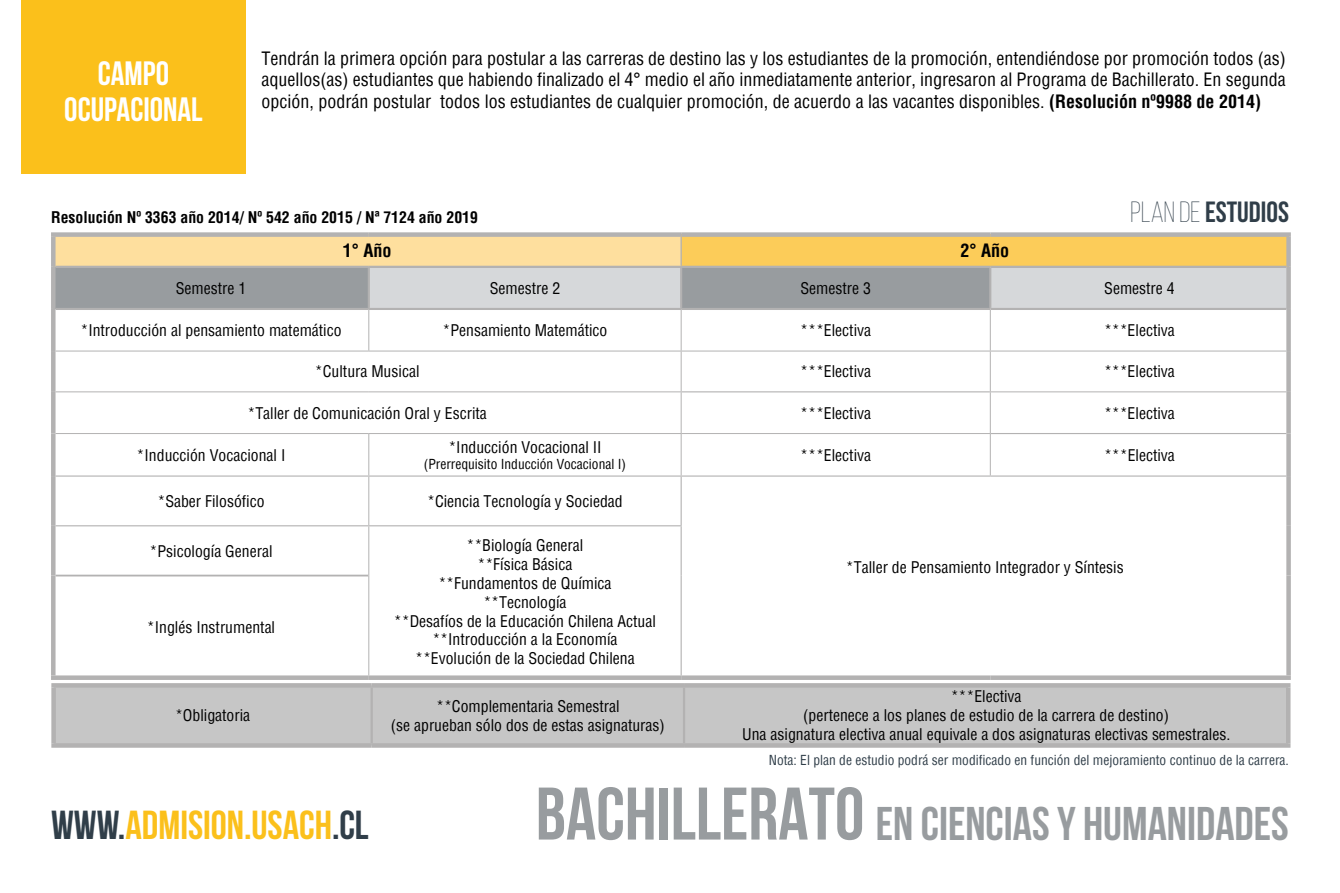
<style>
.page{position:relative;width:1340px;height:893px;background:#fff}
.page>*{position:absolute;margin:0;border:0;box-sizing:border-box;transform-origin:0 0}
.t1{font:700 47.25px "Bebas Neue";color:#989c9f}
.t2{font:700 40.5px "Bebas Neue";color:#fbc01b}
.t3{font:700 33.75px/36px "Bebas Neue";color:#fff;text-align:center}
.t4{font:700 29.25px "Bebas Neue";color:#303e49}
.t5{font:condensed 18px/21.6px "Helvetica";color:#000;text-align:justify}
.t6{font:700 condensed 18px "Helvetica";color:#000}
.t7{font:condensed 15.75px/18.9px "Helvetica";color:#000;text-align:center}
.t8{font:700 condensed 15.75px "Helvetica";color:#000}
.t9{font:condensed 13.5px "Helvetica";color:#303e49}
.t10{font:condensed 13.5px "Helvetica";color:#000}
.s1{font-weight:700}
.s2{font-weight:300}
.s3{color:#303e49}
.s4{font-size:74.25px}
</style>
<div class="page">
<div style="left:22px;top:0;width:224px;height:173px;background:#fbc01b"></div>
<div style="left:56px;top:688px;width:1229px;height:55px;background:#c6c6c6"></div>
<hr style="left:370px;top:688px;width:3px;height:55px;background:#b3b2b2">
<hr style="left:683px;top:688px;width:2px;height:55px;background:#b3b2b2">
<div style="left:51px;top:683px;width:321px;height:5px;background:#b3b2b2"></div>
<div style="left:51px;top:688px;width:5px;height:55px;background:#b3b2b2"></div>
<div style="left:372px;top:683px;width:312px;height:5px;background:#b3b2b2"></div>
<div style="left:684px;top:683px;width:606px;height:5px;background:#b3b2b2"></div>
<div style="left:1285px;top:688px;width:5px;height:55px;background:#b3b2b2"></div>
<div style="left:51px;top:743px;width:321px;height:5px;background:#b3b2b2"></div>
<div style="left:372px;top:743px;width:312px;height:5px;background:#b3b2b2"></div>
<div style="left:684px;top:743px;width:606px;height:5px;background:#b3b2b2"></div>
<hr style="left:680px;top:310px;width:1px;height:41px;background:#b3b2b2">
<hr style="left:989px;top:310px;width:1px;height:41px;background:#b3b2b2">
<hr style="left:990px;top:351px;width:296px;height:1px;background:#b3b2b2">
<hr style="left:989px;top:391px;width:297px;height:1px;background:#b3b2b2">
<hr style="left:368px;top:434px;width:1px;height:41px;background:#b3b2b2">
<hr style="left:680px;top:434px;width:1px;height:41px;background:#b3b2b2">
<hr style="left:989px;top:434px;width:1px;height:41px;background:#b3b2b2">
<hr style="left:368px;top:477px;width:1px;height:48px;background:#b3b2b2">
<hr style="left:368px;top:526px;width:1px;height:50px;background:#b3b2b2">
<hr style="left:368px;top:576px;width:1px;height:99px;background:#b3b2b2">
<hr style="left:990px;top:433px;width:296px;height:1px;background:#b3b2b2">
<hr style="left:56px;top:475px;width:313px;height:2px;background:#b3b2b2">
<hr style="left:369px;top:475px;width:312px;height:2px;background:#b3b2b2">
<hr style="left:56px;top:525px;width:313px;height:1px;background:#b3b2b2">
<hr style="left:369px;top:525px;width:312px;height:1px;background:#b3b2b2">
<hr style="left:681px;top:475px;width:309px;height:2px;background:#b3b2b2">
<hr style="left:680px;top:477px;width:1px;height:48px;background:#b3b2b2">
<hr style="left:990px;top:475px;width:296px;height:2px;background:#b3b2b2">
<hr style="left:680px;top:526px;width:1px;height:50px;background:#b3b2b2">
<hr style="left:680px;top:576px;width:1px;height:99px;background:#b3b2b2">
<hr style="left:56px;top:575px;width:312px;height:1px;background:#b3b2b2">
<hr style="left:56px;top:351px;width:313px;height:1px;background:#b3b2b2">
<hr style="left:369px;top:351px;width:312px;height:1px;background:#b3b2b2">
<hr style="left:56px;top:391px;width:313px;height:1px;background:#b3b2b2">
<hr style="left:369px;top:391px;width:312px;height:1px;background:#b3b2b2">
<hr style="left:56px;top:433px;width:313px;height:1px;background:#b3b2b2">
<hr style="left:369px;top:433px;width:312px;height:1px;background:#b3b2b2">
<svg style="left:56px;top:237px;width:1230px;height:71px;background:#d3c5a1"></svg>
<hr style="left:56px;top:266px;width:313px;height:2px;background:#b3b2b2">
<hr style="left:56px;top:308px;width:313px;height:2px;background:#b3b2b2">
<hr style="left:681px;top:266px;width:309px;height:2px;background:#b3b2b2">
<hr style="left:681px;top:308px;width:309px;height:2px;background:#b3b2b2">
<hr style="left:368px;top:268px;width:2px;height:40px;background:#b3b2b2">
<hr style="left:369px;top:266px;width:312px;height:2px;background:#b3b2b2">
<hr style="left:680px;top:268px;width:2px;height:40px;background:#b3b2b2">
<hr style="left:369px;top:308px;width:312px;height:2px;background:#b3b2b2">
<hr style="left:989px;top:268px;width:2px;height:40px;background:#b3b2b2">
<hr style="left:990px;top:266px;width:296px;height:2px;background:#b3b2b2">
<hr style="left:990px;top:308px;width:296px;height:2px;background:#b3b2b2">
<div style="left:51px;top:232px;width:318px;height:5px;background:#b3b2b2"></div>
<div style="left:51px;top:237px;width:5px;height:30px;background:#b3b2b2"></div>
<div style="left:369px;top:232px;width:312px;height:5px;background:#b3b2b2"></div>
<div style="left:681px;top:232px;width:309px;height:5px;background:#b3b2b2"></div>
<div style="left:990px;top:232px;width:300px;height:5px;background:#b3b2b2"></div>
<svg style="left:1286px;top:237px;width:4px;height:30px"></svg>
<div style="left:51px;top:267px;width:5px;height:42px;background:#b3b2b2"></div>
<svg style="left:1286px;top:267px;width:4px;height:42px"></svg>
<div style="left:51px;top:309px;width:5px;height:42px;background:#b3b2b2"></div>
<svg style="left:1286px;top:309px;width:4px;height:42px"></svg>
<div style="left:51px;top:351px;width:5px;height:41px;background:#b3b2b2"></div>
<svg style="left:1286px;top:351px;width:4px;height:41px"></svg>
<div style="left:51px;top:392px;width:5px;height:42px;background:#b3b2b2"></div>
<svg style="left:1286px;top:392px;width:4px;height:42px"></svg>
<div style="left:51px;top:434px;width:5px;height:42px;background:#b3b2b2"></div>
<svg style="left:1286px;top:434px;width:4px;height:42px"></svg>
<svg style="left:1286px;top:476px;width:4px;height:50px"></svg>
<svg style="left:1286px;top:526px;width:4px;height:50px"></svg>
<svg style="left:1286px;top:576px;width:4px;height:99px"></svg>
<div style="left:681px;top:675px;width:309px;height:5px;background:#b3b2b2"></div>
<div style="left:990px;top:675px;width:300px;height:5px;background:#b3b2b2"></div>
<div style="left:51px;top:476px;width:5px;height:50px;background:#b3b2b2"></div>
<div style="left:51px;top:526px;width:5px;height:50px;background:#b3b2b2"></div>
<div style="left:369px;top:675px;width:312px;height:5px;background:#b3b2b2"></div>
<div style="left:51px;top:576px;width:5px;height:99px;background:#b3b2b2"></div>
<div style="left:51px;top:675px;width:318px;height:5px;background:#b3b2b2"></div>
<hr style="left:680px;top:392px;width:1px;height:41px;background:#b3b2b2">
<hr style="left:989px;top:392px;width:1px;height:41px;background:#b3b2b2">
<hr style="left:681px;top:433px;width:309px;height:1px;background:#b3b2b2">
<hr style="left:680px;top:351px;width:1px;height:40px;background:#b3b2b2">
<hr style="left:681px;top:351px;width:309px;height:1px;background:#b3b2b2">
<hr style="left:989px;top:351px;width:1px;height:40px;background:#b3b2b2">
<hr style="left:681px;top:391px;width:308px;height:1px;background:#b3b2b2">
<hr style="left:368px;top:310px;width:1px;height:41px;background:#b3b2b2">
<h3 class="t3" style="left:64px;top:55px;width:140px">CAMPO<br>OCUPACIONAL</h3>
<p class="t5" style="left:261px;top:47px;width:1025px">Tendrán la primera opción para postular a las carreras de destino las y los estudiantes de la promoción, entendiéndose por promoción todos (as) aquellos(as) estudiantes que habiendo finalizado el 4° medio el año inmediatamente anterior, ingresaron al Programa de Bachillerato. En segunda opción, podrán postular todos los estudiantes de cualquier promoción, de acuerdo a las vacantes disponibles. <span class="s1">(Resolución nº9988 de 2014)</span></p>
<p class="t8" style="left:51px;top:207px;width:428px">Resolución Nº 3363 año 2014/ Nº 542 año 2015 / Nª 7124 año 2019</p>
<p class="t6" style="left:343px;top:239px;width:50px">1° Año</p>
<p class="t6" style="left:960px;top:239px;width:50px">2° Año</p>
<h3 class="t4" style="left:1130px;top:196px;width:160px"><span class="s2">PLAN DE</span> ESTUDIOS</h3>
<p class="t7" style="left:176px;top:278px;width:72px">Semestre 1</p>
<p class="t7" style="left:490px;top:278px;width:72px">Semestre 2</p>
<p class="t7" style="left:800px;top:278px;width:72px">Semestre 3</p>
<p class="t7" style="left:1104px;top:278px;width:72px">Semestre 4</p>
<p class="t7" style="left:80px;top:320px;width:263px">*Introducción al pensamiento matemático</p>
<p class="t7" style="left:442px;top:320px;width:166px">*Pensamiento Matemático</p>
<p class="t7" style="left:800px;top:320px;width:72px">***Electiva</p>
<p class="t7" style="left:1104px;top:320px;width:72px">***Electiva</p>
<p class="t7" style="left:315px;top:362px;width:106px">*Cultura Musical</p>
<p class="t7" style="left:800px;top:362px;width:72px">***Electiva</p>
<p class="t7" style="left:1104px;top:362px;width:72px">***Electiva</p>
<p class="t7" style="left:247px;top:403px;width:241px">*Taller de Comunicación Oral y Escrita</p>
<p class="t7" style="left:800px;top:403px;width:72px">***Electiva</p>
<p class="t7" style="left:1104px;top:403px;width:72px">***Electiva</p>
<p class="t7" style="left:137px;top:445px;width:150px">*Inducción Vocacional I</p>
<p class="t7" style="left:448px;top:437px;width:155px">*Inducción Vocacional II</p>
<p class="t10" style="left:424px;top:455px;width:204px">(Prerrequisito Inducción Vocacional I)</p>
<p class="t7" style="left:800px;top:445px;width:72px">***Electiva</p>
<p class="t7" style="left:1104px;top:445px;width:72px">***Electiva</p>
<p class="t7" style="left:157px;top:491px;width:109px">*Saber Filosófico</p>
<p class="t7" style="left:427px;top:491px;width:197px">*Ciencia Tecnología y Sociedad</p>
<p class="t7" style="left:150px;top:541px;width:124px">*Psicología General</p>
<p class="t7" style="left:394px;top:536px;width:263px">**Biología General<br>**Física Básica<br>**Fundamentos de Química<br>**Tecnología<br>**Desafíos de la Educación Chilena Actual **Introducción a la Economía **Evolución de la Sociedad Chilena</p>
<p class="t7" style="left:147px;top:617px;width:130px">*Inglés Instrumental</p>
<p class="t7" style="left:846px;top:558px;width:279px">*Taller de Pensamiento Integrador y Síntesis</p>
<p class="t7" style="left:175px;top:706px;width:77px">*Obligatoria</p>
<p class="t7" style="left:391px;top:696px;width:275px">**Complementaria Semestral<br>(se aprueban sólo dos de estas asignaturas)</p>
<p class="t7" style="left:742px;top:687px;width:489px">***Electiva<br>(pertenece a los planes de estudio de la carrera de destino)<br>Una asignatura electiva anual equivale a dos asignaturas electivas semestrales.</p>
<h2 class="t2" style="left:51px;top:803px;width:319px"><span class="s3">WWW.</span>ADMISION.USACH<span class="s3">.CL</span></h2>
<p class="t9" style="left:768px;top:752px;width:521px">Nota: El plan de estudio podrá ser modificado en función del mejoramiento continuo de la carrera.</p>
<h1 class="t1" style="left:536px;top:797px;width:754px"><span class="s4">BACHILLERATO</span> EN CIENCIAS Y HUMANIDADES</h1>
</div>
